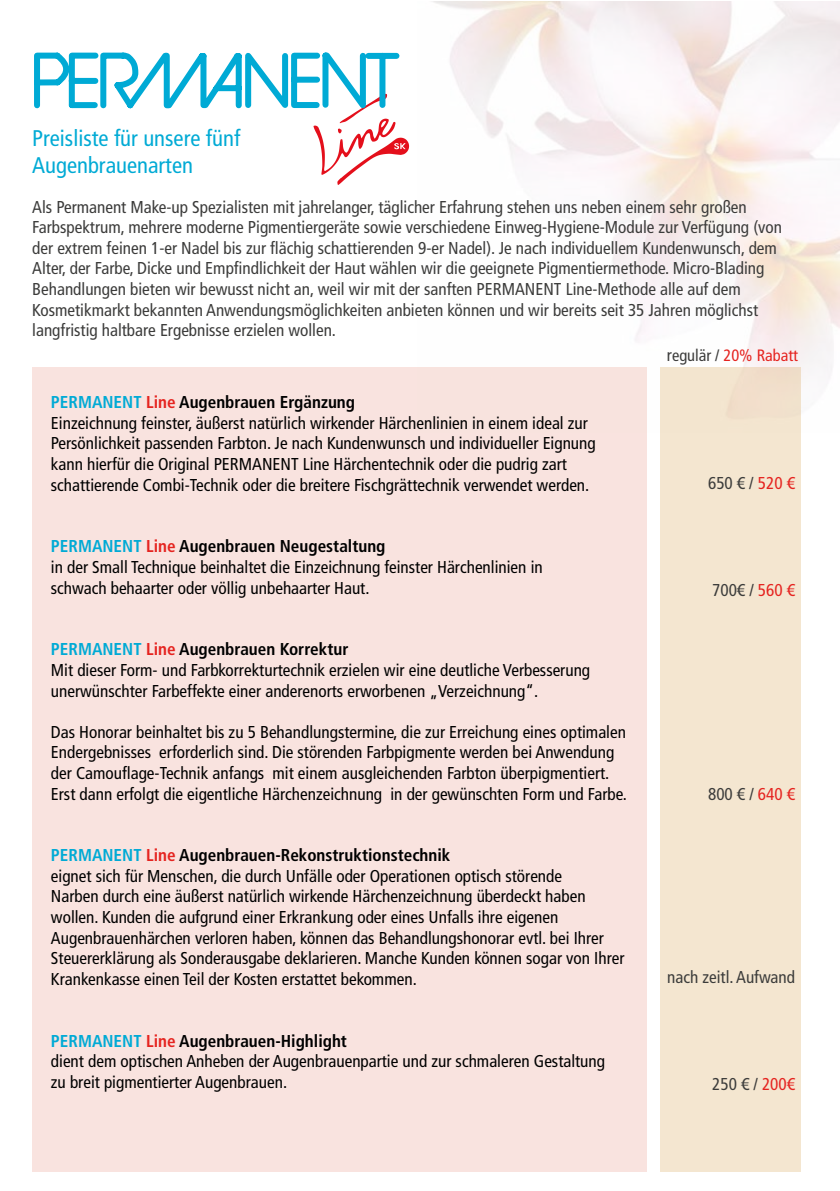
<style>
.page{position:relative;width:840px;height:1191px;background:#fff}
.page>*{position:absolute;margin:0;border:0;box-sizing:border-box;transform-origin:0 0}
.t1{font:condensed 22.6px/27.2px "Frutiger LT Com";color:#00aad5}
.t2{font:condensed 17.2px/20.6px "Frutiger LT Com";color:#000}
.t3{font:condensed 17.2px/20.6px "Frutiger LT Com";color:#3c3c3b}
.t4{font:condensed 16.4px "Frutiger LT Com";color:#e52420}
.s1{font-size:17.2px;color:#3c3c3b}
.s2{color:#3c3c3b}
.s3{font-weight:700;color:#00aad5}
.s4{font-weight:700;color:#e52420}
.s5{font-weight:700}
.s6{color:#e52420}
</style>
<div class="page">
<img style="left:432px;top:1px;width:407px;height:431px">
<div style="left:659px;top:367px;width:141px;height:804px;background:#f4e6d0"></div>
<div style="left:32px;top:367px;width:614px;height:804px;background:#f9e3df"></div>
<svg style="left:34px;top:52px;width:375px;height:133px"></svg>
<h1 class="t1" style="left:32px;top:125px;width:209px">Preisliste für unsere fünf<br>Augenbrauenarten</h1>
<p class="t3" style="left:32px;top:196px;width:750px">Als Permanent Make-up Spezialisten mit jahrelanger, täglicher Erfahrung stehen uns neben einem sehr großen Farbspektrum, mehrere moderne Pigmentiergeräte sowie verschiedene Einweg-Hygiene-Module zur Verfügung (von der extrem feinen 1-er Nadel bis zur flächig schattierenden 9-er Nadel). Je nach individuellem Kundenwunsch, dem Alter, der Farbe, Dicke und Empfindlichkeit der Haut wählen wir die geeignete Pigmentiermethode. Micro-Blading Behandlungen bieten wir bewusst nicht an, weil wir mit der sanften PERMANENT Line-Methode alle auf dem Kosmetikmarkt bekannten Anwendungsmöglichkeiten anbieten können und wir bereits seit 35 Jahren möglichst langfristig haltbare Ergebnisse erzielen wollen.</p>
<p class="t4" style="left:666px;top:346px;width:132px"><span class="s1">r</span><span class="s2">egulär /</span> 20% Rabatt</p>
<p class="t2" style="left:51px;top:392px;width:546px"><span class="s3">PERMANENT</span> <span class="s4">Line</span> <span class="s5">Augenbrauen Ergänzung<br></span>Einzeichnung feinster, äußerst natürlich wirkender Härchenlinien in einem ideal zur Persönlichkeit passenden Farbton. Je nach Kundenwunsch und individueller Eignung kann hierfür die Original PERMANENT Line Härchentechnik oder die pudrig zart schattierende Combi-Technik oder die breitere Fischgrättechnik verwendet werden.</p>
<p class="t3" style="left:707px;top:473px;width:88px">650 € / <span class="s6">520 €</span></p>
<p class="t2" style="left:51px;top:536px;width:493px"><span class="s3">PERMANENT</span> <span class="s4">Line</span> <span class="s5">Augenbrauen Neugestaltung<br></span>in der Small Technique beinhaltet die Einzeichnung feinster Härchenlinien in schwach behaarter oder völlig unbehaarter Haut.</p>
<p class="t2" style="left:51px;top:639px;width:540px"><span class="s3">PERMANENT</span> <span class="s4">Line</span> <span class="s5">Augenbrauen Korrektur<br></span>Mit dieser Form- und Farbkorrekturtechnik erzielen wir eine deutliche Verbesserung unerwünschter Farbeffekte einer anderenorts erworbenen „Verzeichnung“.</p>
<p class="t2" style="left:51px;top:721px;width:577px">Das Honorar beinhaltet bis zu 5 Behandlungstermine, die zur Erreichung eines optimalen Endergebnisses erforderlich sind. Die störenden Farbpigmente werden bei Anwendung der Camouflage-Technik anfangs mit einem ausgleichenden Farbton überpigmentiert.<br>Erst dann erfolgt die eigentliche Härchenzeichnung in der gewünschten Form und Farbe.</p>
<p class="t2" style="left:51px;top:845px;width:574px"><span class="s3">PERMANENT</span> <span class="s4">Line</span> <span class="s5">Augenbrauen-Rekonstruktionstechnik<br></span>eignet sich für Menschen, die durch Unfälle oder Operationen optisch störende<br>Narben durch eine äußerst natürlich wirkende Härchenzeichnung überdeckt haben wollen. Kunden die aufgrund einer Erkrankung oder eines Unfalls ihre eigenen Augenbrauenhärchen verloren haben, können das Behandlungshonorar evtl. bei Ihrer Steuererklärung als Sonderausgabe deklarieren. Manche Kunden können sogar von Ihrer Krankenkasse einen Teil der Kosten erstattet bekommen.</p>
<p class="t2" style="left:51px;top:1030px;width:555px"><span class="s3">PERMANENT</span> <span class="s4">Line</span> <span class="s5">Augenbrauen-Highlight<br></span>dient dem optischen Anheben der Augenbrauenpartie und zur schmaleren Gestaltung zu breit pigmentierter Augenbrauen.</p>
<p class="t3" style="left:711px;top:580px;width:84px">700€ / <span class="s6">560 €</span></p>
<p class="t3" style="left:707px;top:783px;width:88px">800 € / <span class="s6">640 €</span></p>
<p class="t3" style="left:666px;top:967px;width:129px">nach zeitl. Aufwand</p>
<p class="t3" style="left:711px;top:1074px;width:84px">250 € / <span class="s6">200€</span></p>
</div>
